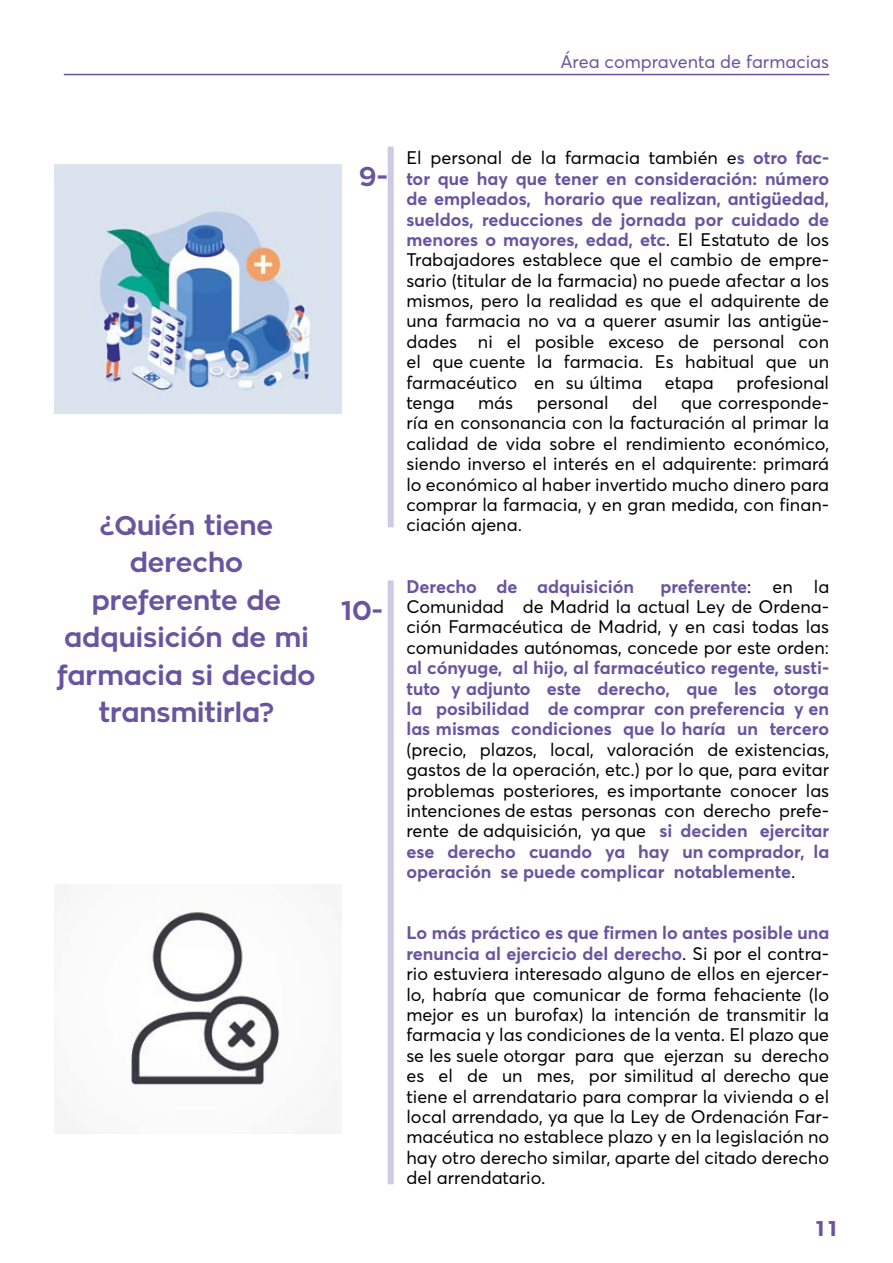
<style>
.page{position:relative;width:893px;height:1263px;background:#fff}
.page>*{position:absolute;margin:0;border:0;box-sizing:border-box;transform-origin:0 0}
.t1{font:700 27px/37.5px "Zona Pro";color:#69549f;text-align:center}
.t2{font:700 21px "Avant Garde IT Cby BT";color:#69549f}
.t3{font:18px/20.4px "Averta Demo";color:#000;text-align:justify}
.t4{font:700 18px/20.4px "Averta";color:#69549f;text-align:justify}
.t5{font:18px "Averta Demo";color:#69549f}
.s1{font-family:"Averta";font-weight:700;color:#69549f}
.s2{font-family:"Averta Demo";font-weight:400;color:#000}
</style>
<div class="page">
<hr style="left:64px;top:74px;width:765px;height:1px;background:#69549f">
<img style="left:54px;top:164px;width:287px;height:249px">
<img style="left:54px;top:908px;width:287px;height:225px">
<div style="left:388px;top:147px;width:6px;height:380px;background:#d0c9e6"></div>
<div style="left:388px;top:580px;width:6px;height:604px;background:#d0c9e6"></div>
<p class="t5" style="left:560px;top:50px;width:270px">Área compraventa de farmacias</p>
<h1 class="t1" style="left:57px;top:507px;width:260px">¿Quién tiene derecho preferente de adquisición de mi farmacia si decido transmitirla?</h1>
<h1 class="t1" style="left:359px;top:158px;width:30px">9-</h1>
<h1 class="t1" style="left:341px;top:591px;width:43px">10-</h1>
<p class="t3" style="left:406px;top:148px;width:424px">El personal de la farmacia también e<span class="s1">s otro fac-</span></p>
<p class="t4" style="left:406px;top:167px;width:424px">tor que hay que tener en consideración: número de empleados, horario que realizan, antigüedad, sueldos, reducciones de jornada por cuidado de menores o mayores, edad, etc<span class="s2">. El Estatuto de los</span></p>
<p class="t3" style="left:406px;top:250px;width:424px">Trabajadores establece que el cambio de empre&shy;sario (titular de la farmacia) no puede afectar a los mismos, pero la realidad es que el adquirente de una farmacia no va a querer asumir las antigüe&shy;dades ni el posible exceso de personal con el que cuente la farmacia. Es habitual que un farmacéutico en su última</p>
<p class="t3" style="left:665px;top:372px;width:50px">etapa</p>
<p class="t3" style="left:736px;top:372px;width:94px">profesional</p>
<p class="t3" style="left:406px;top:392px;width:50px">tenga</p>
<p class="t3" style="left:478px;top:392px;width:36px">más</p>
<p class="t3" style="left:537px;top:392px;width:73px">personal</p>
<p class="t3" style="left:632px;top:392px;width:27px">del</p>
<p class="t3" style="left:406px;top:392px;width:424px;text-indent:275px">que corresponde&shy;ría en consonancia con la facturación al primar la calidad de vida sobre el rendimiento económico, siendo inverso el interés en el adquirente: primará lo económico al haber invertido mucho dinero para comprar la farmacia, y en gran medida, con finan&shy;ciación ajena.</p>
<p class="t4" style="left:406px;top:575px;width:229px">Derecho de adquisición</p>
<p class="t4" style="left:660px;top:575px;width:170px">preferente<span class="s2">: en la</span></p>
<p class="t3" style="left:406px;top:596px;width:424px">Comunidad de Madrid la actual Ley de Ordena&shy;ción Farmacéutica de Madrid, y en casi todas las comunidades autónomas, concede por este orden:</p>
<p class="t4" style="left:406px;top:657px;width:424px">al cónyuge, al hijo, al farmacéutico regente, susti&shy;tuto y adjunto este derecho, que les otorga la posibilidad de comprar con preferencia y en las mismas condiciones que lo haría un tercero</p>
<p class="t3" style="left:406px;top:739px;width:424px">(precio, plazos, local, valoración de existencias, gastos de la operación, etc.) por lo que, para evitar problemas posteriores, es importante conocer las intenciones de estas personas con derecho prefe&shy;rente de adquisición, ya que <span class="s1">si deciden ejercitar</span></p>
<p class="t4" style="left:406px;top:840px;width:424px">ese derecho cuando ya hay un comprador, la operación se puede complicar notablemente<span class="s2">.</span></p>
<p class="t4" style="left:406px;top:922px;width:424px">Lo más práctico es que firmen lo antes posible una renuncia al ejercicio del derecho<span class="s2">. Si por el contra-</span></p>
<p class="t3" style="left:406px;top:963px;width:424px">rio estuviera interesado alguno de ellos en ejercer&shy;lo, habría que comunicar de forma fehaciente (lo mejor es un burofax) la intención de transmitir la farmacia y las condiciones de la venta. El plazo que se les suele otorgar para que ejerzan su derecho es el de un mes, por similitud al derecho que tiene el arrendatario para comprar la vivienda o el local arrendado, ya que la Ley de Ordenación Far&shy;macéutica no establece plazo y en la legislación no hay otro derecho similar, aparte del citado derecho del arrendatario.</p>
<p class="t2" style="left:814px;top:1215px;width:26px">11</p>
</div>
